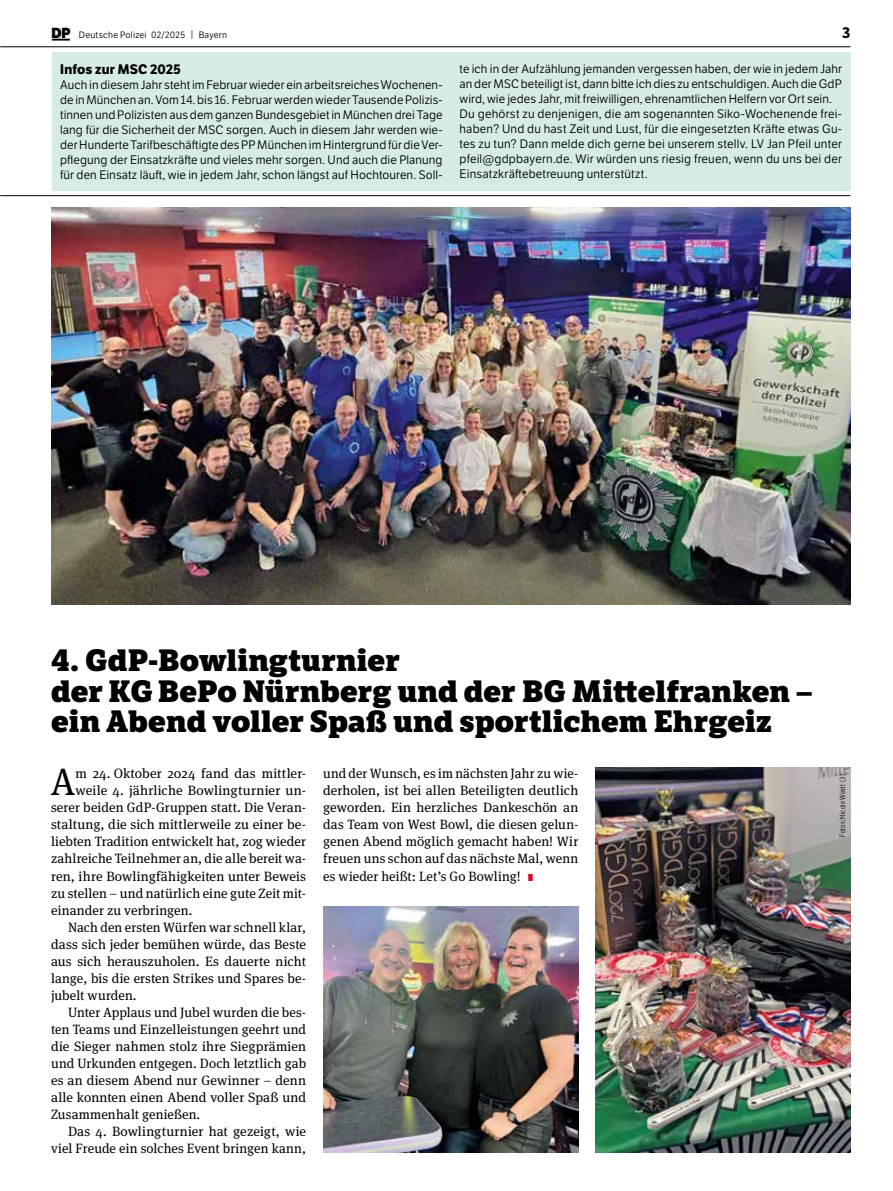
<style>
.page{position:relative;width:893px;height:1191px;background:#fff}
.page>*{position:absolute;margin:0;border:0;box-sizing:border-box;transform-origin:0 0}
.t1{font:38.25px "Meta Serif Pro";color:#000}
.t2{font:800 30px/30.9px "LFT Etica Sheriff";letter-spacing:.005em;color:#000}
.t3{font:700 15px "LFT Etica";color:#000}
.t4{font:13.5px/17px "Meta Serif Pro";letter-spacing:.01em;color:#000;text-align:justify}
.t5{font:700 13.5px "LFT Etica";letter-spacing:.015em;color:#000}
.t6{font:12px/15px "LFT Etica Bk";letter-spacing:.01em;color:#000;text-align:justify}
.t7{font:9px "LFT Etica Bk";letter-spacing:.025em;color:#000}
.t8{font:300 7.5px "LFT Etica Condensed";letter-spacing:.02em;color:#000}
.s1{font-family:"LFT Etica XB";font-size:14.25px}
.s2{font-size:9.3px}
.s3{font-family:"LFT Etica XB";font-size:9.75px;color:#e40428}
</style>
<div class="page">
<hr style="left:0;top:195px;width:850px;height:1px;background:#000">
<hr style="left:0;top:47px;width:850px;height:1px;background:#000">
<svg style="left:52px;top:39px;width:18px;height:2px"></svg>
<img style="left:51px;top:207px;width:799px;height:398px">
<img style="left:595px;top:767px;width:255px;height:385px">
<img style="left:323px;top:906px;width:255px;height:246px">
<div style="left:52px;top:52px;width:798px;height:138px;background:#d6ebe2"></div>
<p class="t7" style="left:52px;top:29px;width:177px"><span class="s1">DP</span> Deutsche Polizei 02/2025 <span class="s2">|</span> Bayern</p>
<p class="t3" style="left:842px;top:23px;width:10px">3</p>
<p class="t5" style="left:60px;top:61px;width:122px">Infos zur MSC 2025</p>
<p class="t6" style="left:60px;top:77px;width:384px">Auch in diesem Jahr steht im Februar wieder ein arbeitsreiches Wochenen&shy;de in München an. Vom 14. bis 16. Februar werden wieder Tausende Polizis&shy;tinnen und Polizisten aus dem ganzen Bundesgebiet in München drei Tage lang für die Sicherheit der MSC sorgen. Auch in diesem Jahr werden wie&shy;der Hunderte Tarifbeschäftigte des PP München im Hintergrund für die Ver&shy;pflegung der Einsatzkräfte und vieles mehr sorgen. Und auch die Planung für den Einsatz läuft, wie in jedem Jahr, schon längst auf Hochtouren. Soll-</p>
<p class="t6" style="left:460px;top:62px;width:384px;text-align:left">te ich in der Aufzählung jemanden vergessen haben, der wie in jedem Jahr an der MSC beteiligt ist, dann bitte ich dies zu entschuldigen. Auch die GdP wird, wie jedes Jahr, mit freiwilligen, ehrenamtlichen Helfern vor Ort sein.<br>Du gehörst zu denjenigen, die am sogenannten Siko-Wochenende frei&shy;haben? Und du hast Zeit und Lust, für die eingesetzten Kräfte etwas Gu&shy;tes zu tun? Dann melde dich gerne bei unserem stellv. LV Jan Pfeil unter pfeil@gdpbayern.de. Wir würden uns riesig freuen, wenn du uns bei der Einsatzkräftebetreuung unterstützt.</p>
<h2 class="t2" style="left:51px;top:644px;width:762px">4. GdP-Bowlingturnier<br>der KG BePo Nürnberg und der BG Mittelfranken – ein Abend voller Spaß und sportlichem Ehrgeiz</h2>
<h1 class="t1" style="left:50px;top:754px;width:27px">A</h1>
<p class="t4" style="left:76px;top:764px;width:232px">m 24. Oktober 2024 fand das mittler-</p>
<p class="t4" style="left:323px;top:764px;width:257px">und der Wunsch, es im nächsten Jahr zu wie&shy;derholen, ist bei allen Beteiligten deutlich geworden. Ein herzliches Dankeschön an das Team von West Bowl, die diesen gelun&shy;genen Abend möglich gemacht haben! Wir freuen uns schon auf das nächste Mal, wenn es wieder heißt: Let’s Go Bowling! <span class="s3">I</span></p>
<p class="t8" style="left:838px;top:837px;width:64px;rotate:-90deg">Fotos: Nicole Weidt (3)</p>
<p class="t4" style="left:76px;top:781px;width:232px">weile 4. jährliche Bowlingturnier un-</p>
<p class="t4" style="left:51px;top:798px;width:257px">serer beiden GdP-Gruppen statt. Die Veran-</p>
<p class="t4" style="left:51px;top:815px;width:257px">staltung, die sich mittlerweile zu einer be-</p>
<p class="t4" style="left:51px;top:832px;width:257px">liebten Tradition entwickelt hat, zog wieder</p>
<p class="t4" style="left:51px;top:849px;width:257px">zahlreiche Teilnehmer an, die alle bereit wa-</p>
<p class="t4" style="left:51px;top:866px;width:257px">ren, ihre Bowlingfähigkeiten unter Beweis</p>
<p class="t4" style="left:51px;top:883px;width:257px">zu stellen – und natürlich eine gute Zeit mit-</p>
<p class="t4" style="left:51px;top:900px;width:143px">einander zu verbringen.</p>
<p class="t4" style="left:68px;top:917px;width:240px">Nach den ersten Würfen war schnell klar,</p>
<p class="t4" style="left:51px;top:934px;width:257px">dass sich jeder bemühen würde, das Beste</p>
<p class="t4" style="left:51px;top:951px;width:257px">aus sich herauszuholen. Es dauerte nicht</p>
<p class="t4" style="left:51px;top:968px;width:257px">lange, bis die ersten Strikes und Spares be-</p>
<p class="t4" style="left:51px;top:985px;width:87px">jubelt wurden.</p>
<p class="t4" style="left:68px;top:1002px;width:240px">Unter Applaus und Jubel wurden die bes-</p>
<p class="t4" style="left:51px;top:1019px;width:257px">ten Teams und Einzelleistungen geehrt und</p>
<p class="t4" style="left:51px;top:1036px;width:257px">die Sieger nahmen stolz ihre Siegprämien</p>
<p class="t4" style="left:51px;top:1053px;width:257px">und Urkunden entgegen. Doch letztlich gab</p>
<p class="t4" style="left:51px;top:1070px;width:257px">es an diesem Abend nur Gewinner – denn</p>
<p class="t4" style="left:51px;top:1087px;width:257px">alle konnten einen Abend voller Spaß und</p>
<p class="t4" style="left:51px;top:1104px;width:151px">Zusammenhalt genießen.</p>
<p class="t4" style="left:68px;top:1121px;width:240px">Das 4. Bowlingturnier hat gezeigt, wie</p>
<p class="t4" style="left:51px;top:1138px;width:257px">viel Freude ein solches Event bringen kann,</p>
</div>
